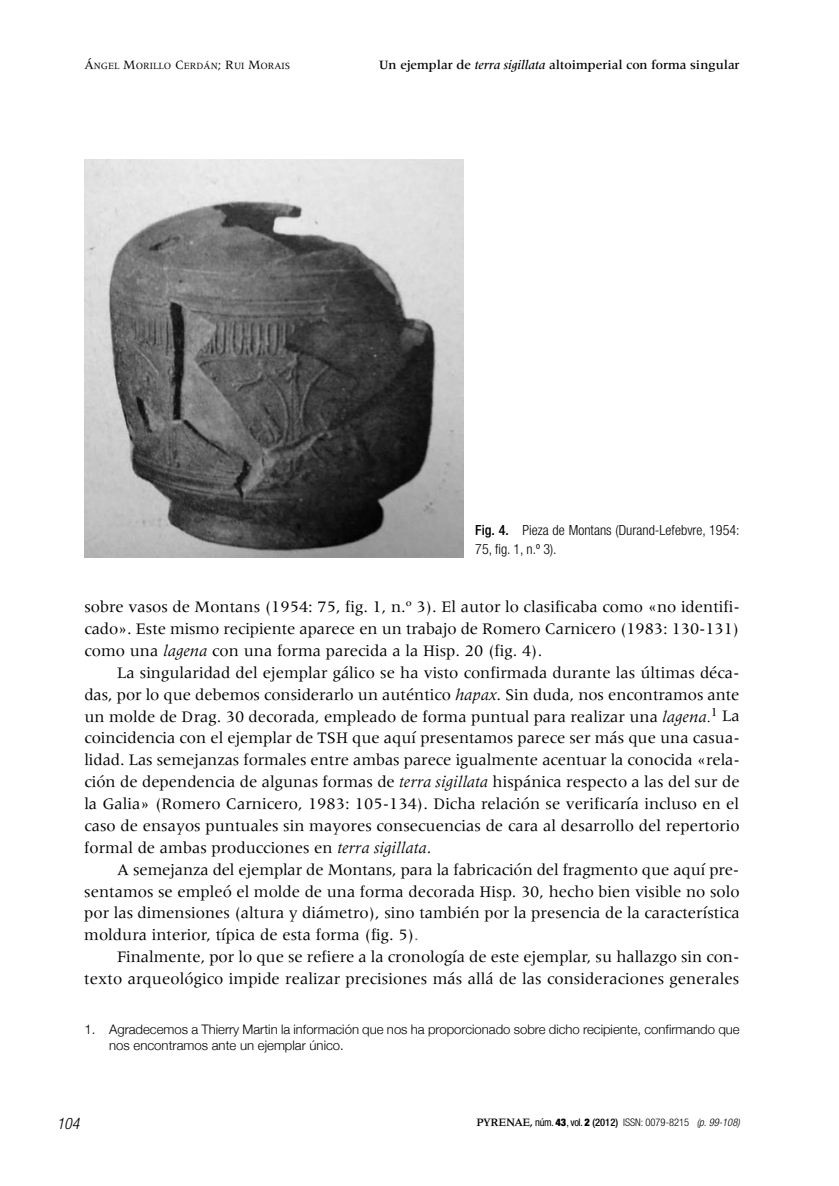
<style>
.page{position:relative;width:839px;height:1186px;background:#fff}
.page>*{position:absolute;margin:0;border:0;box-sizing:border-box;transform-origin:0 0}
.t1{font:16.62px/21.9px "Meridien";color:#000;text-align:justify}
.t2{font:italic 300 condensed 15.75px "Helvetica Neue";color:#000}
.t3{font:300 condensed 14px/19.2px "Helvetica Neue";color:#000}
.t4{font:300 13.12px/15.8px "Helvetica Neue";color:#000}
.t5{font:500 13.12px "Meridien";color:#000}
.t6{font:300 condensed 10.5px "Helvetica Neue";color:#000}
.t7{font:9.8px "Meridien";color:#000}
.s1{font-size:13.12px}
.s2{font-style:italic}
.s3{font-weight:500}
.s4{color:#626262}
.s5{font-family:"Meridien";font-weight:500;font-stretch:normal;font-size:11.72px}
.s6{font-weight:400}
.s7{font-weight:900}
</style>
<div class="page">
<img style="left:84px;top:159px;width:379px;height:398px">
<p class="t7" style="left:84px;top:62px;width:207px"><span class="s1">Á</span>NGEL <span class="s1">M</span>ORILLO <span class="s1">C</span>ERDÁN<span class="s1">; R</span>UI <span class="s1">M</span>ORAIS</p>
<p class="t5" style="left:379px;top:59px;width:362px">Un ejemplar de <span class="s2">terra sigillata</span> altoimperial con forma singular</p>
<p class="t3" style="left:475px;top:521px;width:266px"><span class="s3">Fig. 4.</span> Pieza de Montans (Durand-Lefebvre, 1954:<br>75, fig. 1, n.º 3).</p>
<p class="t1" style="left:84px;top:597px;width:656px">sobre vasos de Montans (1954: 75, fig. 1, n.º 3). El autor lo clasificaba como «no identifi&shy;cado». Este mismo recipiente aparece en un trabajo de Romero Carnicero (1983: 130-131) como una <span class="s2">lagena</span> con una forma parecida a la Hisp. 20 (fig. 4).</p>
<p class="t1" style="left:84px;top:663px;width:657px;text-indent:33px">La singularidad del ejemplar gálico se ha visto confirmada durante las últimas déca&shy;das, por lo que debemos considerarlo un auténtico <span class="s2">hapax</span>. Sin duda, nos encontramos ante un molde de Drag. 30 decorada, empleado de forma puntual para realizar una <span class="s2">lagena.</span><sup>1</sup> La coincidencia con el ejemplar de TSH que aquí presentamos parece ser más que una casua&shy;lidad. Las semejanzas formales entre ambas parece igualmente acentuar la conocida «rela&shy;ción de dependencia de algunas formas de <span class="s2">terra sigillata</span> hispánica respecto a las del sur de la Galia» (Romero Carnicero, 1983: 105-134). Dicha relación se verificaría incluso en el caso de ensayos puntuales sin mayores consecuencias de cara al desarrollo del repertorio formal de ambas producciones en <span class="s2">terra sigillata</span>.</p>
<p class="t1" style="left:84px;top:859px;width:656px;text-indent:33px">A semejanza del ejemplar de Montans, para la fabricación del fragmento que aquí pre&shy;sentamos se empleó el molde de una forma decorada Hisp. 30, hecho bien visible no solo por las dimensiones (altura y diámetro), sino también por la presencia de la característica moldura interior, típica de esta forma (fig. 5)<span class="s4">.</span></p>
<p class="t1" style="left:84px;top:947px;width:656px;text-align:right">Finalmente, por lo que se refiere a la cronología de este ejemplar, su hallazgo sin con&shy;texto arqueológico impide realizar precisiones más allá de las consideraciones generales</p>
<p class="t4" style="left:109px;top:1021px;width:632px;text-indent:-25px">1. Agradecemos a Thierry Martin la información que nos ha proporcionado sobre dicho recipiente, confirmando que nos encontramos ante un ejemplar único.</p>
<p class="t2" style="left:57px;top:1117px;width:24px">104</p>
<p class="t6" style="left:476px;top:1118px;width:264px"><span class="s5">PYRENAE,</span> <span class="s6">núm.</span> <span class="s7">43</span><span class="s6">, vol.</span> <span class="s7">2</span> <span class="s3">(2012)</span> ISSN: 0079-8215 <span class="s2">(p. 99-108)</span></p>
</div>
